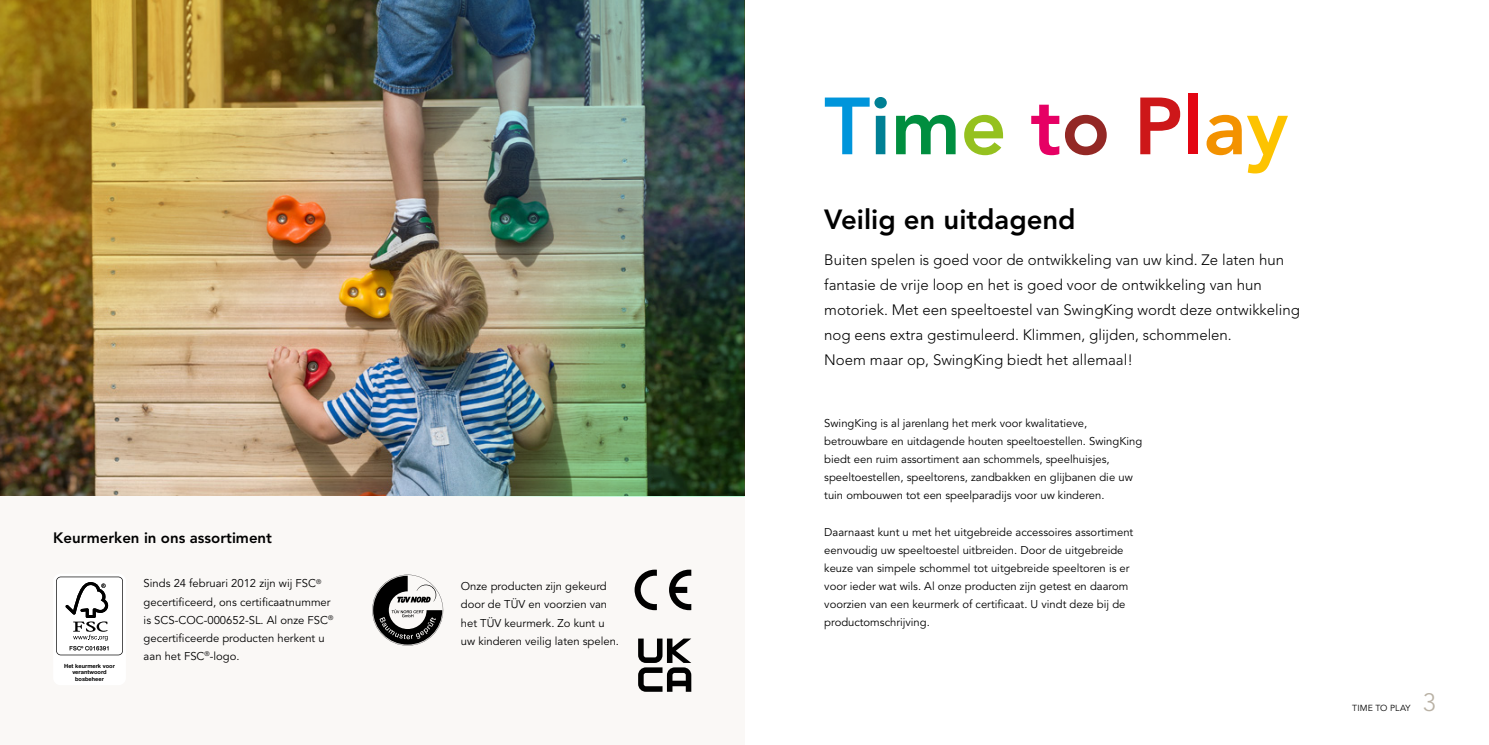
<style>
.page{position:relative;width:1489px;height:745px;background:#fff}
.page>*{position:absolute;margin:0;border:0;box-sizing:border-box;transform-origin:0 0}
.t1{font:800 80px "Avenir LT Std";color:#0095db}
.t2{font:800 27.5px "Avenir LT Std";color:#000}
.t3{font:300 25px "Avenir LT Std";color:#b9b1a4}
.t4{font:300 15px/25px "Avenir LT Std";color:#000}
.t5{font:800 15px "Avenir LT Std";color:#000}
.t6{font:11.25px/18.1px "Avenir LT Std";color:#000}
.t7{font:8.75px "Avenir LT Std";letter-spacing:.015em;color:#000}
.t8{font:700 5.75px/6.2px "Helvetica Neue LT Pro";color:#000;text-align:center}
.s1{color:#008094}
.s2{color:#008e3f}
.s3{color:#95c11f}
.s4{color:#e60064}
.s5{color:#932825}
.s6{color:#cd1719}
.s7{color:#e30613}
.s8{color:#f39200}
.s9{color:#fdc300}
</style>
<div class="page">
<img style="left:0;top:436px;width:237px;height:60px">
<div style="left:0;top:496px;width:744px;height:248px;background:#faf8f6"></div>
<img style="left:0;top:0;width:237px;height:436px">
<img style="left:237px;top:0;width:507px;height:496px">
<img style="left:388px;top:140px;width:356px;height:356px">
<svg style="left:634px;top:569px;width:57px;height:40px"></svg>
<svg style="left:372px;top:574px;width:71px;height:71px"></svg>
<svg style="left:638px;top:638px;width:53px;height:53px"></svg>
<div style="left:53px;top:573px;width:73px;height:111px;background:#fff;border-radius:7px"></div>
<svg style="left:56px;top:576px;width:67px;height:79px"></svg>
<h3 class="t5" style="left:53px;top:529px;width:220px">Keurmerken in ons assortiment</h3>
<p class="t8" style="left:64px;top:662px;width:52px">Het keurmerk voor verantwoord bosbeheer</p>
<p class="t6" style="left:144px;top:574px;width:191px">Sinds 24 februari 2012 zijn wij FSC<sup>® </sup>gecertificeerd, ons certificaatnummer is SCS-COC-000652-SL. Al onze FSC<sup>® </sup>gecertificeerde producten herkent u aan het FSC<sup>®</sup>-logo.</p>
<p class="t6" style="left:461px;top:577px;width:160px">Onze producten zijn gekeurd door de TÜV en voorzien van het TÜV keurmerk. Zo kunt u uw kinderen veilig laten spelen.</p>
<h1 class="t1" style="left:824px;top:79px;width:465px">T<span class="s1">i</span><span class="s2">m</span><span class="s3">e</span> <span class="s4">t</span><span class="s5">o</span> <span class="s6">P</span><span class="s7">l</span><span class="s8">a</span><span class="s9">y</span></h1>
<h2 class="t2" style="left:824px;top:203px;width:253px">Veilig en uitdagend</h2>
<p class="t4" style="left:824px;top:247px;width:477px">Buiten spelen is goed voor de ontwikkeling van uw kind. Ze laten hun fantasie de vrije loop en het is goed voor de ontwikkeling van hun motoriek. Met een speeltoestel van SwingKing wordt deze ontwikkeling nog eens extra gestimuleerd. Klimmen, glijden, schommelen.<br>Noem maar op, SwingKing biedt het allemaal!</p>
<p class="t6" style="left:824px;top:414px;width:319px">SwingKing is al jarenlang het merk voor kwalitatieve, betrouwbare en uitdagende houten speeltoestellen. SwingKing biedt een ruim assortiment aan schommels, speelhuisjes, speeltoestellen, speeltorens, zandbakken en glijbanen die uw tuin ombouwen tot een speelparadijs voor uw kinderen.</p>
<p class="t6" style="left:824px;top:522px;width:310px">Daarnaast kunt u met het uitgebreide accessoires assortiment eenvoudig uw speeltoestel uitbreiden. Door de uitgebreide keuze van simpele schommel tot uitgebreide speeltoren is er voor ieder wat wils. Al onze producten zijn getest en daarom voorzien van een keurmerk of certificaat. U vindt deze bij de productomschrijving.</p>
<p class="t7" style="left:1352px;top:702px;width:60px">TIME TO PLAY</p>
<h3 class="t3" style="left:1422px;top:687px;width:15px">3</h3>
</div>
